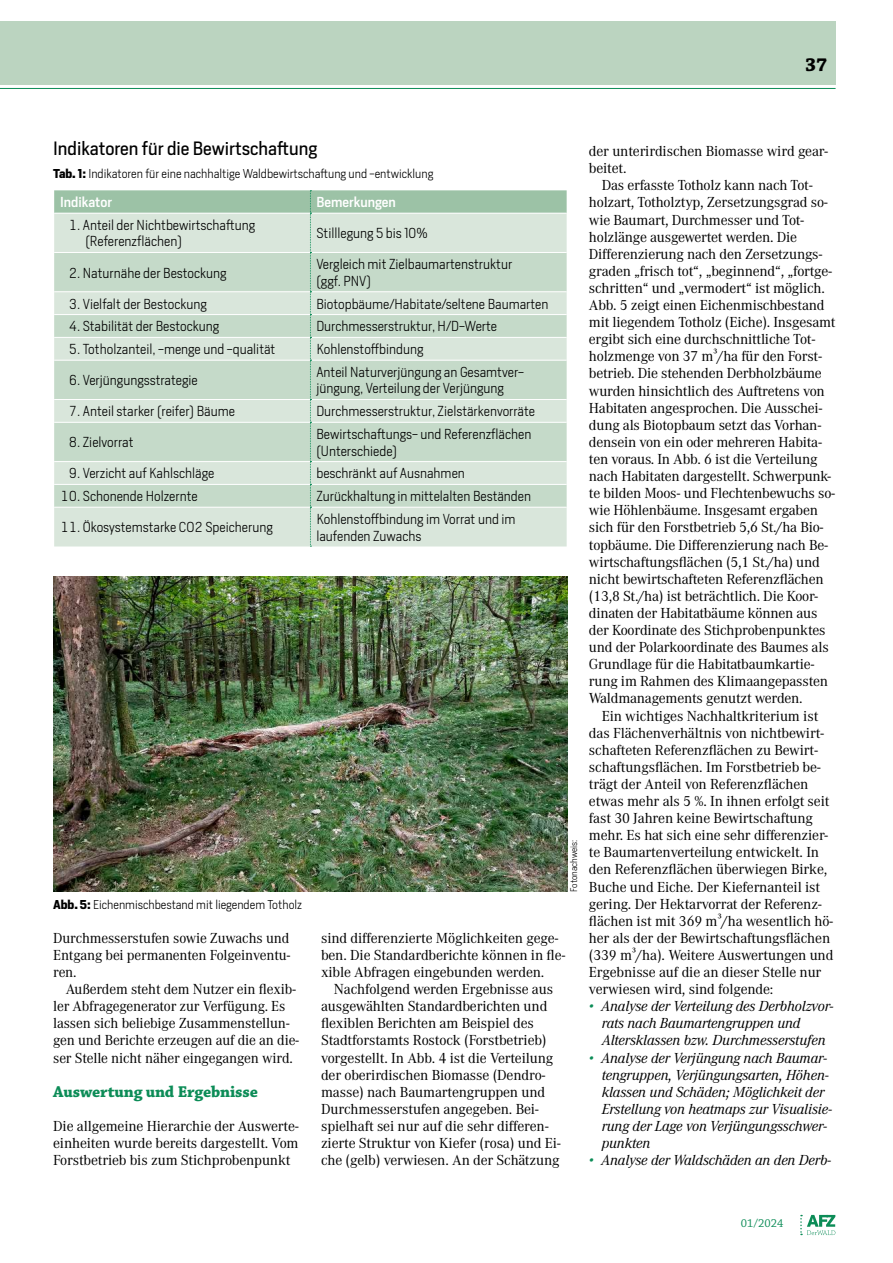
<style>
.page{position:relative;width:893px;height:1263px;background:#fff}
.page>*{position:absolute;margin:0;border:0;box-sizing:border-box;transform-origin:0 0}
.t1{font:700 19.5px "Chaparral Pro";color:#000}
.t2{font:18px "Heron Sans";color:#000}
.t3{font:700 16.5px "Chaparral Pro";letter-spacing:-.01em;color:#0c8c57}
.t4{font:14.25px/17.1px "Corporate A";letter-spacing:-.01em;color:#000}
.t5{font:italic 14.25px/17.1px "Corporate A";letter-spacing:-.01em;color:#000}
.t6{font:300 13.5px/16.5px "Heron Sans";color:#000}
.t7{font:500 13.5px "Heron Sans";color:#fff}
.t8{font:300 12px "Heron Sans";color:#000}
.t9{font:12px "Chaparral Pro";color:#0c8c57}
.t10{font:300 9px "Heron Sans";color:#000}
.s1{font-weight:700}
.s2{color:#0c8c57}
</style>
<div class="page">
<div style="left:0;top:21px;width:836px;height:64px;background:#bbd4c0"></div>
<svg style="left:800px;top:1215px;width:35px;height:20px"></svg>
<hr style="left:0;top:88px;width:836px;height:1px;background:#0c8c57">
<svg style="left:54px;top:190px;width:513px;height:357px;background:#cddfd1"></svg>
<img style="left:53px;top:576px;width:515px;height:315px">
<h1 class="t1" style="left:805px;top:53px;width:23px">37</h1>
<p class="t2" style="left:53px;top:137px;width:266px">Indikatoren für die Bewirtschaftung</p>
<p class="t8" style="left:53px;top:166px;width:382px"><span class="s1">Tab. 1:</span> Indikatoren für eine nachhaltige Waldbewirtschaftung und -entwicklung</p>
<p class="t7" style="left:60px;top:193px;width:53px">Indikator</p>
<p class="t7" style="left:316px;top:193px;width:81px">Bemerkungen</p>
<p class="t6" style="left:85px;top:216px;width:171px;text-indent:-17px">1. Anteil der Nichtbewirtschaftung (Referenzflächen)</p>
<p class="t6" style="left:316px;top:225px;width:113px">Stilllegung 5 bis 10%</p>
<p class="t6" style="left:69px;top:264px;width:159px">2. Naturnähe der Bestockung</p>
<p class="t6" style="left:316px;top:256px;width:197px">Vergleich mit Zielbaumartenstruktur (ggf. PNV)</p>
<p class="t6" style="left:69px;top:295px;width:140px">3. Vielfalt der Bestockung</p>
<p class="t6" style="left:316px;top:295px;width:234px">Biotopbäume/Habitate/seltene Baumarten</p>
<p class="t6" style="left:69px;top:318px;width:152px">4. Stabilität der Bestockung</p>
<p class="t6" style="left:316px;top:318px;width:182px">Durchmesserstruktur, H/D-Werte</p>
<p class="t6" style="left:69px;top:341px;width:208px">5. Totholzanteil, -menge und -qualität</p>
<p class="t6" style="left:316px;top:341px;width:109px">Kohlenstoffbindung</p>
<p class="t6" style="left:69px;top:372px;width:130px">6. Verjüngungsstrategie</p>
<p class="t6" style="left:316px;top:363px;width:208px">Anteil Naturverjüngung an Gesamtver&shy;jüngung, Verteilung der Verjüngung</p>
<p class="t6" style="left:69px;top:403px;width:168px">7. Anteil starker (reifer) Bäume</p>
<p class="t6" style="left:316px;top:403px;width:220px">Durchmesserstruktur, Zielstärkenvorräte</p>
<p class="t6" style="left:69px;top:434px;width:66px">8. Zielvorrat</p>
<p class="t6" style="left:316px;top:426px;width:217px">Bewirtschaftungs- und Referenzflächen (Unterschiede)</p>
<p class="t6" style="left:69px;top:465px;width:147px">9. Verzicht auf Kahlschläge</p>
<p class="t6" style="left:316px;top:465px;width:150px">beschränkt auf Ausnahmen</p>
<p class="t6" style="left:60px;top:488px;width:139px">10. Schonende Holzernte</p>
<p class="t6" style="left:316px;top:488px;width:216px">Zurückhaltung in mittelalten Beständen</p>
<p class="t6" style="left:60px;top:519px;width:214px">11. Ökosystemstarke CO2 Speicherung</p>
<p class="t6" style="left:316px;top:510px;width:201px">Kohlenstoffbindung im Vorrat und im laufenden Zuwachs</p>
<p class="t8" style="left:53px;top:897px;width:250px"><span class="s1">Abb. 5:</span> Eichenmischbestand mit liegendem Totholz</p>
<p class="t10" style="left:568px;top:891px;width:54px;rotate:-90deg">Fotonachweis:</p>
<p class="t4" style="left:53px;top:929px;width:239px;text-align:justify">Durchmesserstufen sowie Zuwachs und Entgang bei permanenten Folgeinventu&shy;ren.</p>
<p class="t4" style="left:53px;top:981px;width:248px;text-indent:13px">Außerdem steht dem Nutzer ein flexib&shy;ler Abfragegenerator zur Verfügung. Es lassen sich beliebige Zusammenstellun&shy;gen und Berichte erzeugen auf die an die&shy;ser Stelle nicht näher eingegangen wird.</p>
<p class="t3" style="left:53px;top:1082px;width:206px">Auswertung und Ergebnisse</p>
<p class="t4" style="left:53px;top:1117px;width:247px;text-align:justify">Die allgemeine Hierarchie der Auswerte&shy;einheiten wurde bereits dargestellt. Vom Forstbetrieb bis zum Stichprobenpunkt</p>
<p class="t4" style="left:321px;top:929px;width:246px">sind differenzierte Möglichkeiten gege&shy;ben. Die Standardberichte können in fle&shy;xible Abfragen eingebunden werden.</p>
<p class="t4" style="left:321px;top:981px;width:242px;text-indent:13px">Nachfolgend werden Ergebnisse aus ausgewählten Standardberichten und flexiblen Berichten am Beispiel des Stadtforstamts Rostock (Forstbetrieb) vorgestellt. In Abb. 4 ist die Verteilung der oberirdischen Biomasse (Dendro&shy;masse) nach Baumartengruppen und Durchmesserstufen angegeben. Bei&shy;spielhaft sei nur auf die sehr differen&shy;zierte Struktur von Kiefer (rosa) und Ei&shy;che (gelb) verwiesen. An der Schätzung</p>
<p class="t4" style="left:589px;top:143px;width:241px">der unterirdischen Biomasse wird gear&shy;beitet.</p>
<p class="t4" style="left:589px;top:177px;width:248px;text-indent:13px">Das erfasste Totholz kann nach Tot&shy;holzart, Totholztyp, Zersetzungsgrad so&shy;wie Baumart, Durchmesser und Tot&shy;holzlänge ausgewertet werden. Die Differenzierung nach den Zersetzungs&shy;graden „frisch tot“, „beginnend“, „fortge&shy;schritten“ und „vermodert“ ist möglich.<br>Abb. 5 zeigt einen Eichenmischbestand mit liegendem Totholz (Eiche). Insgesamt ergibt sich eine durchschnittliche Tot&shy;holzmenge von 37 m³/ha für den Forst&shy;betrieb. Die stehenden Derbholzbäume wurden hinsichtlich des Auftretens von Habitaten angesprochen. Die Ausschei&shy;dung als Biotopbaum setzt das Vorhan&shy;densein von ein oder mehreren Habita&shy;ten voraus. In Abb. 6 ist die Verteilung nach Habitaten dargestellt. Schwerpunk&shy;te bilden Moos- und Flechtenbewuchs so&shy;wie Höhlenbäume. Insgesamt ergaben sich für den Forstbetrieb 5,6 St./ha Bio&shy;topbäume. Die Differenzierung nach Be&shy;wirtschaftungsflächen (5,1 St./ha) und nicht bewirtschafteten Referenzflächen (13,8 St./ha) ist beträchtlich. Die Koor&shy;dinaten der Habitatbäume können aus der Koordinate des Stichprobenpunktes und der Polarkoordinate des Baumes als Grundlage für die Habitatbaumkartie&shy;rung im Rahmen des Klimaangepassten Waldmanagements genutzt werden.</p>
<p class="t4" style="left:589px;top:707px;width:246px;text-indent:13px">Ein wichtiges Nachhaltkriterium ist das Flächenverhältnis von nichtbewirt&shy;schafteten Referenzflächen zu Bewirt&shy;schaftungsflächen. Im Forstbetrieb be&shy;trägt der Anteil von Referenzflächen etwas mehr als 5 %. In ihnen erfolgt seit fast 30 Jahren keine Bewirtschaftung mehr. Es hat sich eine sehr differenzier&shy;te Baumartenverteilung entwickelt. In den Referenzflächen überwiegen Birke, Buche und Eiche. Der Kiefernanteil ist gering. Der Hektarvorrat der Referenz&shy;flächen ist mit 369 m³/ha wesentlich hö&shy;her als der der Bewirtschaftungsflächen (339 m³/ha). Weitere Auswertungen und Ergebnisse auf die an dieser Stelle nur verwiesen wird, sind folgende:</p>
<p class="t5" style="left:602px;top:997px;width:234px;text-indent:-13px"><span class="s2">•</span> Analyse der Verteilung des Derbholzvor&shy;rats nach Baumartengruppen und<br>Altersklassen bzw. Durchmesserstufen</p>
<p class="t5" style="left:602px;top:1049px;width:232px;text-indent:-13px"><span class="s2">•</span> Analyse der Verjüngung nach Baumar&shy;tengruppen, Verjüngungsarten, Höhen&shy;klassen und Schäden; Möglichkeit der Erstellung von heatmaps zur Visualisie&shy;rung der Lage von Verjüngungsschwer&shy;punkten</p>
<p class="t5" style="left:589px;top:1151px;width:244px"><span class="s2">•</span> Analyse der Waldschäden an den Derb-</p>
<p class="t9" style="left:741px;top:1216px;width:44px">01/2024</p>
</div>
